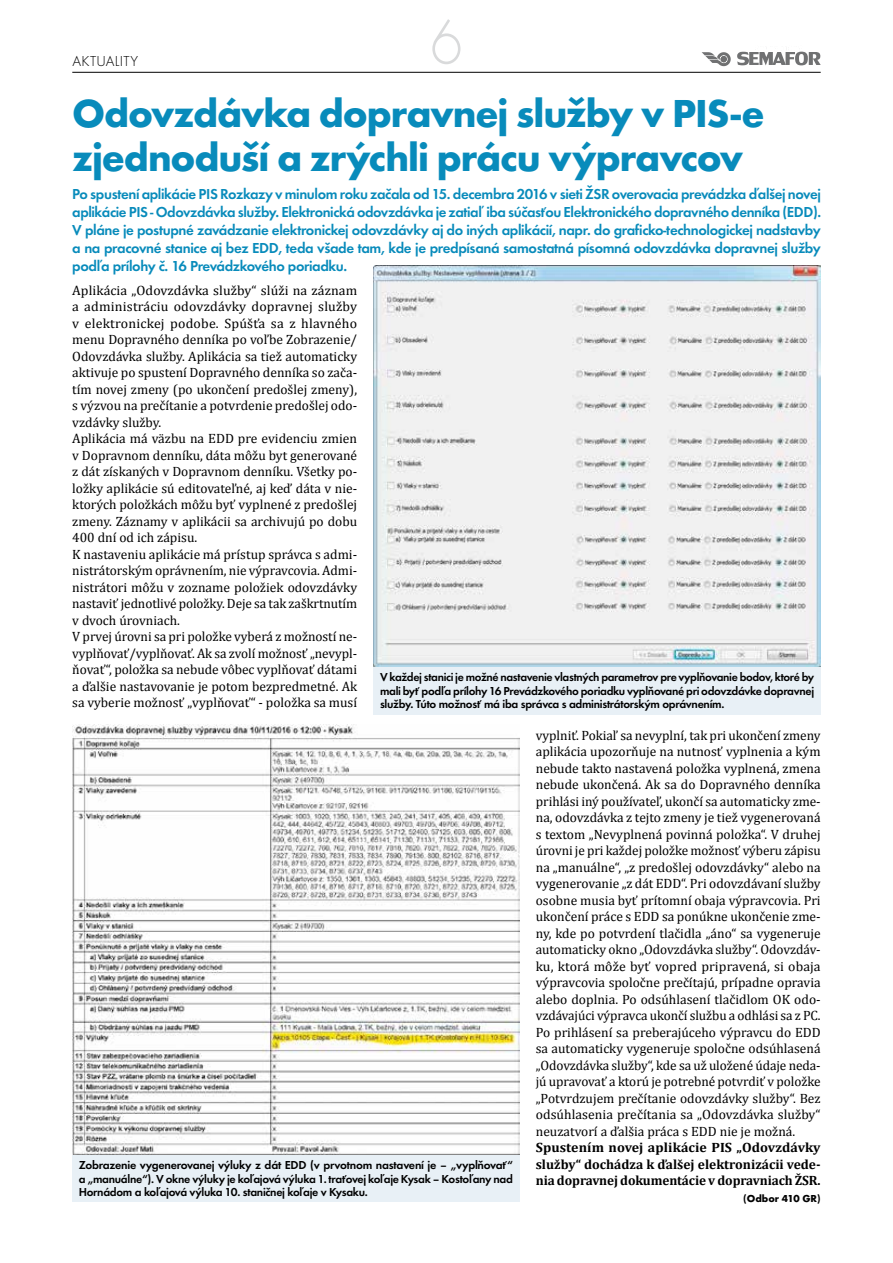
<style>
.page{position:relative;width:893px;height:1263px;background:#fff}
.page>*{position:absolute;margin:0;border:0;box-sizing:border-box;transform-origin:0 0}
.t1{font:66px "Futura TOT Ligh";color:#d9dadb;scale:.9 1}
.t2{font:700 40.5px/43.5px "Futura TOT";letter-spacing:-.025em;color:#088bbb}
.t3{font:600 15px/18px "Futura TOT";letter-spacing:-.025em;color:#088bbb;text-align:justify}
.t4{font:15px "Futura TOT Ligh";letter-spacing:.015em;color:#000}
.t5{font:13.5px/16.5px "Cambria";color:#000}
.t6{font:700 13.5px/16.5px "Cambria";letter-spacing:-.005em;color:#000;text-align:justify}
.t7{font:600 12px/13.5px "Futura TOT";letter-spacing:-.025em;color:#000;text-align:justify}
.t8{font:700 10.5px "Futura TOT";color:#000}
</style>
<div class="page">
<hr style="left:72px;top:72px;width:749px;height:1px;background:#000">
<svg style="left:737px;top:51px;width:84px;height:14px"></svg>
<svg style="left:702px;top:52px;width:29px;height:14px"></svg>
<div style="left:72px;top:1154px;width:447px;height:47px;background:#e8f0f6"></div>
<div style="left:374px;top:666px;width:447px;height:48px;background:#e8f0f6"></div>
<img style="left:374px;top:266px;width:447px;height:400px">
<img style="left:72px;top:725px;width:447px;height:429px">
<p class="t4" style="left:72px;top:52px;width:67px">AKTUALITY</p>
<h1 class="t1" style="left:430px;top:4px;width:38px">6</h1>
<h2 class="t2" style="left:72px;top:91px;width:694px">Odovzdávka dopravnej služby v PIS-e zjednoduší a zrýchli prácu výpravcov</h2>
<p class="t3" style="left:72px;top:185px;width:750px">Po spustení aplikácie PIS Rozkazy v minulom roku začala od 15. decembra 2016 v sieti ŽSR overovacia prevádzka ďalšej novej aplikácie PIS - Odovzdávka služby. Elektronická odovzdávka je zatiaľ iba súčasťou Elektronického dopravného denníka (EDD).<br>V pláne je postupné zavádzanie elektronickej odovzdávky aj do iných aplikácií, napr. do graficko-technologickej nadstavby a na pracovné stanice aj bez EDD, teda všade tam, kde je predpísaná samostatná písomná odovzdávka dopravnej služby podľa prílohy č. 16 Prevádzkového poriadku.</p>
<p class="t5" style="left:72px;top:282px;width:286px">Aplikácia „Odovzdávka služby“ slúži na záznam a administráciu odovzdávky dopravnej služby v elektronickej podobe. Spúšťa sa z hlavného menu Dopravného denníka po voľbe Zobrazenie/ Odovzdávka služby. Aplikácia sa tiež automaticky aktivuje po spustení Dopravného denníka so zača&shy;tím novej zmeny (po ukončení predošlej zmeny), s výzvou na prečítanie a potvrdenie predošlej odo&shy;vzdávky služby.<br>Aplikácia má väzbu na EDD pre evidenciu zmien v Dopravnom denníku, dáta môžu byt generované z dát získaných v Dopravnom denníku. Všetky po&shy;ložky aplikácie sú editovateľné, aj keď dáta v nie&shy;ktorých položkách môžu byť vyplnené z predošlej zmeny. Záznamy v aplikácii sa archivujú po dobu 400 dní od ich zápisu.<br>K nastaveniu aplikácie má prístup správca s admi&shy;nistrátorským oprávnením, nie výpravcovia. Admi&shy;nistrátori môžu v zozname položiek odovzdávky nastaviť jednotlivé položky. Deje sa tak zaškrtnutím v dvoch úrovniach.<br>V prvej úrovni sa pri položke vyberá z možností ne&shy;vyplňovať/vyplňovať. Ak sa zvolí možnosť „nevypl&shy;ňovať“, položka sa nebude vôbec vyplňovať dátami a ďalšie nastavovanie je potom bezpredmetné. Ak sa vyberie možnosť „vyplňovať“ - položka sa musí</p>
<p class="t7" style="left:380px;top:670px;width:436px">V každej stanici je možné nastavenie vlastných parametrov pre vyplňovanie bodov, ktoré by mali byť podľa prílohy 16 Prevádzkového poriadku vyplňované pri odovzdávke dopravnej služby. Túto možnosť má iba správca s administrátorským oprávnením.</p>
<p class="t7" style="left:79px;top:1158px;width:436px">Zobrazenie vygenerovanej výluky z dát EDD (v prvotnom nastavení je – „vyplňovať“ a „manuálne“). V okne výluky je koľajová výluka 1. traťovej koľaje Kysak – Kostoľany nad Hornádom a koľajová výluka 10. staničnej koľaje v Kysaku.</p>
<p class="t5" style="left:536px;top:727px;width:286px;text-align:justify">vyplniť. Pokiaľ sa nevyplní, tak pri ukončení zmeny aplikácia upozorňuje na nutnosť vyplnenia a kým nebude takto nastavená položka vyplnená, zmena nebude ukončená. Ak sa do Dopravného denníka prihlási iný používateľ, ukončí sa automaticky zme&shy;na, odovzdávka z tejto zmeny je tiež vygenerovaná s textom „Nevyplnená povinná položka“. V druhej úrovni je pri každej položke možnosť výberu zápisu na „manuálne“, „z predošlej odovzdávky“ alebo na vygenerovanie „z dát EDD“. Pri odovzdávaní služby osobne musia byť prítomní obaja výpravcovia. Pri ukončení práce s EDD sa ponúkne ukončenie zme&shy;ny, kde po potvrdení tlačidla „áno“ sa vygeneruje automaticky okno „Odovzdávka služby“. Odovzdáv&shy;ku, ktorá môže byť vopred pripravená, si obaja výpravcovia spoločne prečítajú, prípadne opravia alebo doplnia. Po odsúhlasení tlačidlom OK odo&shy;vzdávajúci výpravca ukončí službu a odhlási sa z PC.<br>Po prihlásení sa preberajúceho výpravcu do EDD sa automaticky vygeneruje spoločne odsúhlasená „Odovzdávka služby“, kde sa už uložené údaje neda&shy;jú upravovať a ktorú je potrebné potvrdiť v položke „Potvrdzujem prečítanie odovzdávky služby“. Bez odsúhlasenia prečítania sa „Odovzdávka služby“ neuzatvorí a ďalšia práca s EDD nie je možná.</p>
<p class="t6" style="left:536px;top:1139px;width:286px">Spustením novej aplikácie PIS „Odovzdávky služby“ dochádza k ďalšej elektronizácii vede&shy;nia dopravnej dokumentácie v dopravniach ŽSR.</p>
<p class="t8" style="left:743px;top:1192px;width:79px">(Odbor 410 GR)</p>
</div>
